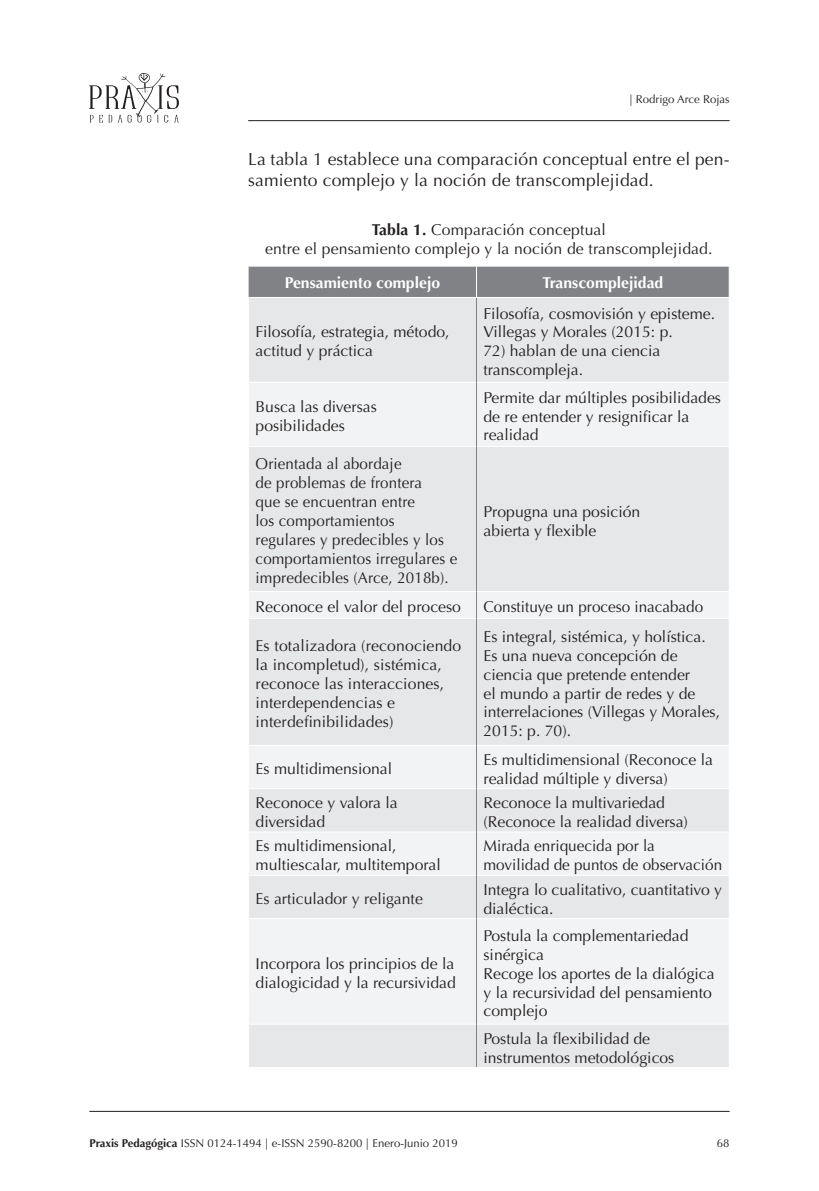
<style>
.page{position:relative;width:819px;height:1191px;background:#fff}
.page>*{position:absolute;margin:0;border:0;box-sizing:border-box;transform-origin:0 0}
.PARRAFO_1{font:17.5px/21px "Optima";letter-spacing:.01em;color:#231f20}
.TABLAS{font:15.75px/18.9px "Optima";color:#231f20}
.TABLAS-2{font:15.75px/18.9px "Optima";color:#231f20;scale:.96 1}
.t1{font:700 15.75px "Optima";color:#fff}
.t2{font:11.38px "Optima";color:#231f20}
.s1{font-family:"Optima LT Std";font-weight:700}
.s2{font-weight:700}
</style>
<div class="page">
<svg style="left:89px;top:73px;width:90px;height:50px"></svg>
<hr style="left:248px;top:120px;width:481px;height:1px;background:#231f20">
<hr style="left:89px;top:1111px;width:640px;height:1px;background:#231f20">
<div style="left:248px;top:267px;width:480px;height:30px;background:#808285"></div>
<div style="left:249px;top:298px;width:479px;height:769px;background:#e6e7e9"></div>
<svg style="left:249px;top:383px;width:479px;height:640px;fill:#e6e7e9"></svg>
<hr style="left:476px;top:266px;width:1px;height:31px;background:#fff">
<hr style="left:248px;top:382px;width:228px;height:1px;background:#fff">
<hr style="left:477px;top:382px;width:252px;height:1px;background:#fff">
<hr style="left:248px;top:446px;width:228px;height:1px;background:#fff">
<hr style="left:477px;top:446px;width:252px;height:1px;background:#fff">
<hr style="left:248px;top:591px;width:228px;height:1px;background:#fff">
<hr style="left:477px;top:591px;width:252px;height:1px;background:#fff">
<hr style="left:248px;top:618px;width:228px;height:1px;background:#fff">
<hr style="left:477px;top:618px;width:252px;height:1px;background:#fff">
<hr style="left:248px;top:745px;width:228px;height:1px;background:#fff">
<hr style="left:477px;top:745px;width:252px;height:1px;background:#fff">
<hr style="left:248px;top:788px;width:228px;height:1px;background:#fff">
<hr style="left:477px;top:788px;width:252px;height:1px;background:#fff">
<hr style="left:248px;top:831px;width:228px;height:1px;background:#fff">
<hr style="left:477px;top:831px;width:252px;height:1px;background:#fff">
<hr style="left:248px;top:875px;width:228px;height:1px;background:#fff">
<hr style="left:477px;top:875px;width:252px;height:1px;background:#fff">
<hr style="left:248px;top:918px;width:228px;height:1px;background:#fff">
<hr style="left:477px;top:918px;width:252px;height:1px;background:#fff">
<hr style="left:248px;top:1023px;width:228px;height:1px;background:#fff">
<hr style="left:477px;top:1023px;width:252px;height:1px;background:#fff">
<hr style="left:476px;top:298px;width:1px;height:84px;background:#808285">
<hr style="left:476px;top:382px;width:1px;height:64px;background:#808285">
<hr style="left:476px;top:446px;width:1px;height:145px;background:#808285">
<svg style="left:476px;top:591px;width:1px;height:27px"></svg>
<hr style="left:476px;top:618px;width:1px;height:127px;background:#808285">
<hr style="left:476px;top:745px;width:1px;height:43px;background:#808285">
<hr style="left:476px;top:788px;width:1px;height:44px;background:#808285">
<hr style="left:476px;top:832px;width:1px;height:43px;background:#808285">
<hr style="left:476px;top:875px;width:1px;height:43px;background:#808285">
<hr style="left:476px;top:918px;width:1px;height:106px;background:#808285">
<hr style="left:476px;top:1024px;width:1px;height:43px;background:#808285">
<p class="t2" style="left:629px;top:92px;width:102px">| Rodrigo Arce Rojas</p>
<p class="PARRAFO_1" style="left:248px;top:149px;width:483px">La tabla 1 establece una comparación conceptual entre el pen&shy;samiento complejo y la noción de transcomplejidad.</p>
<p class="TABLAS" style="left:265px;top:220px;width:449px;text-align:center"><span class="s1">Tabla 1.</span> Comparación conceptual<br>entre el pensamiento complejo y la noción de transcomplejidad.</p>
<p class="t1" style="left:285px;top:273px;width:157px">Pensamiento complejo</p>
<p class="t1" style="left:542px;top:273px;width:122px">Transcomplejidad</p>
<p class="TABLAS" style="left:255px;top:323px;width:195px">Filosofía, estrategia, método, actitud y práctica</p>
<p class="TABLAS" style="left:483px;top:304px;width:233px">Filosofía, cosmovisión y episteme.<br>Villegas y Morales (2015: p.</p>
<p class="TABLAS" style="left:483px;top:342px;width:178px">72) hablan de una ciencia transcompleja.</p>
<p class="TABLAS" style="left:255px;top:397px;width:123px">Busca las diversas posibilidades</p>
<p class="TABLAS" style="left:483px;top:388px;width:239px">Permite dar múltiples posibilidades de re entender y resignificar la realidad</p>
<p class="TABLAS-2" style="left:255px;top:455px;width:212px">Orientada al abordaje<br>de problemas de frontera<br>que se encuentran entre<br>los comportamientos regulares y predecibles y los comportamientos irregulares e impredecibles (Arce, 2018b).</p>
<p class="TABLAS" style="left:483px;top:502px;width:158px">Propugna una posición abierta y flexible</p>
<p class="TABLAS" style="left:255px;top:597px;width:207px">Reconoce el valor del proceso</p>
<p class="TABLAS" style="left:483px;top:597px;width:221px">Constituye un proceso inacabado</p>
<p class="TABLAS" style="left:255px;top:636px;width:207px">Es totalizadora (reconociendo la incompletud), sistémica, reconoce las interacciones, interdependencias e interdefinibilidades)</p>
<p class="TABLAS" style="left:483px;top:627px;width:238px">Es integral, sistémica, y holística.<br>Es una nueva concepción de ciencia que pretende entender<br>el mundo a partir de redes y de interrelaciones (Villegas y Morales,<br>2015: p. 70).</p>
<p class="TABLAS" style="left:255px;top:759px;width:138px">Es multidimensional</p>
<p class="TABLAS" style="left:483px;top:750px;width:231px">Es multidimensional (Reconoce la realidad múltiple y diversa)</p>
<p class="TABLAS" style="left:255px;top:793px;width:144px">Reconoce y valora la diversidad</p>
<p class="TABLAS" style="left:483px;top:793px;width:206px">Reconoce la multivariedad (Reconoce la realidad diversa)</p>
<p class="TABLAS" style="left:255px;top:837px;width:187px">Es multidimensional, multiescalar, multitemporal</p>
<p class="TABLAS" style="left:483px;top:837px;width:240px">Mirada enriquecida por la movilidad de puntos de observación</p>
<p class="TABLAS" style="left:255px;top:889px;width:169px">Es articulador y religante</p>
<p class="TABLAS" style="left:483px;top:880px;width:240px">Integra lo cualitativo, cuantitativo y dialéctica.</p>
<p class="TABLAS" style="left:255px;top:954px;width:202px">Incorpora los principios de la dialogicidad y la recursividad</p>
<p class="TABLAS" style="left:483px;top:926px;width:206px">Postula la complementariedad sinérgica</p>
<p class="TABLAS" style="left:483px;top:964px;width:233px">Recoge los aportes de la dialógica y la recursividad del pensamiento complejo</p>
<p class="TABLAS" style="left:483px;top:1029px;width:192px">Postula la flexibilidad de instrumentos metodológicos</p>
<p class="t2" style="left:89px;top:1136px;width:370px"><span class="s2">Praxis Pedagógica</span> ISSN 0124-1494 | e-ISSN 2590-8200 | Enero-Junio 2019</p>
<p class="t2" style="left:717px;top:1136px;width:14px">68</p>
</div>
